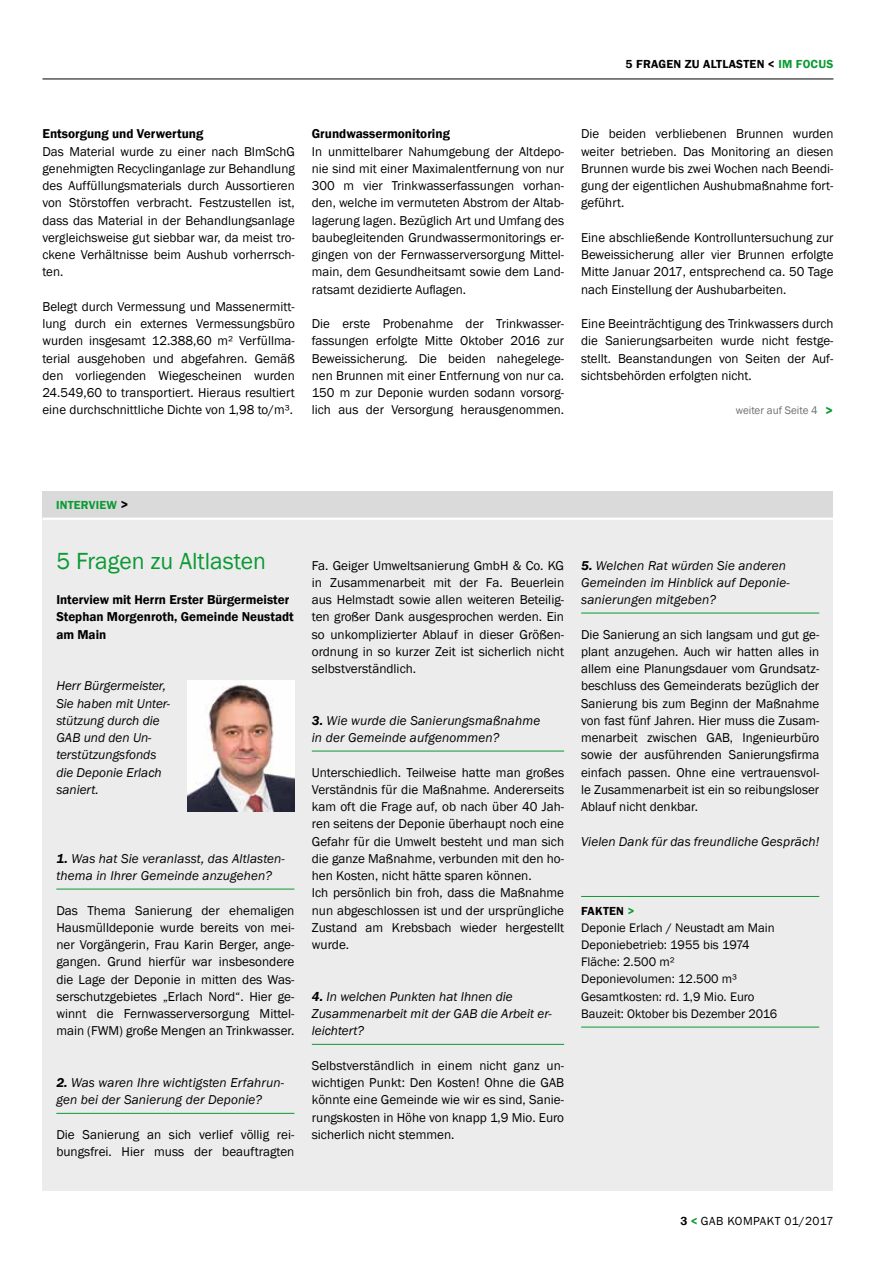
<style>
.page{position:relative;width:893px;height:1263px;background:#fff}
.page>*{position:absolute;margin:0;border:0;box-sizing:border-box;transform-origin:0 0}
.t1{font:24px "Franklin Gothic";color:#0b9a33}
.t2{font:600 13.5px "Franklin Gothic";color:#000}
.t3{font:13.2px/17.2px "Franklin Gothic";color:#000;text-align:justify}
.t4{font:italic 13.2px/17.2px "Franklin Gothic";letter-spacing:.01em;color:#000}
.t5{font:600 13.2px/17.2px "Franklin Gothic";color:#000}
.t6{font:12.75px/17.2px "Franklin Gothic";color:#000}
.t7{font:600 12px "Franklin Gothic";letter-spacing:.02em;color:#000}
.t8{font:12px "Franklin Gothic";letter-spacing:.02em;color:#000}
.t9{font:600 12px "Franklin Gothic";letter-spacing:.02em;color:#0b9a33}
.t10{font:11.25px "Franklin Gothic";color:#6f6f6e}
.s1{color:#000}
.s2{font-weight:600;font-size:13.5px;color:#0b9a33}
.s3{font-weight:600}
.s4{color:#0b9a33}
.s5{font-weight:600;color:#0b9a33}
</style>
<div class="page">
<div style="left:43px;top:491px;width:790px;height:700px;background:#ececed"></div>
<div style="left:43px;top:491px;width:790px;height:28px;background:#dadada"></div>
<hr style="left:43px;top:518px;width:790px;height:2px;background:#fff">
<hr style="left:56px;top:889px;width:238px;height:1px;background:#0b9a33">
<hr style="left:56px;top:1113px;width:238px;height:1px;background:#0b9a33">
<hr style="left:312px;top:751px;width:252px;height:1px;background:#0b9a33">
<hr style="left:312px;top:1044px;width:252px;height:1px;background:#0b9a33">
<hr style="left:581px;top:613px;width:238px;height:1px;background:#0b9a33">
<hr style="left:581px;top:896px;width:238px;height:1px;background:#0b9a33">
<hr style="left:581px;top:1027px;width:238px;height:1px;background:#0b9a33">
<img style="left:188px;top:680px;width:107px;height:131px">
<hr style="left:43px;top:79px;width:790px;height:1px;background:#000">
<p class="t7" style="left:626px;top:57px;width:26px">5 Fragen</p>
<p class="t7" style="left:685px;top:57px;width:34px">zu Altlasten</p>
<p class="t9" style="left:768px;top:57px;width:67px"><span class="s1">&lt;</span> IM FOCUS</p>
<p class="t5" style="left:43px;top:125px;width:162px">Entsorgung und Verwertung</p>
<p class="t3" style="left:43px;top:143px;width:254px">Das Material wurde zu einer nach BImSchG genehmigten Recyclinganlage zur Behandlung des Auffüllungsmaterials durch Aussortieren von Störstoffen verbracht. Festzustellen ist, dass das Material in der Behandlungsanlage vergleichsweise gut siebbar war, da meist tro&shy;ckene Verhältnisse beim Aushub vorherrsch&shy;ten.</p>
<p class="t3" style="left:43px;top:298px;width:254px">Belegt durch Vermessung und Massenermitt&shy;lung durch ein externes Vermessungsbüro wurden insgesamt 12.388,60 m² Verfüllma&shy;terial ausgehoben und abgefahren. Gemäß den vorliegenden Wiegescheinen wurden 24.549,60 to transportiert. Hieraus resultiert eine durchschnittliche Dichte von 1,98 to/m³.</p>
<p class="t5" style="left:312px;top:125px;width:140px">Grundwassermonitoring</p>
<p class="t3" style="left:312px;top:143px;width:254px">In unmittelbarer Nahumgebung der Altdepo&shy;nie sind mit einer Maximalentfernung von nur 300 m vier Trinkwasserfassungen vorhan&shy;den, welche im vermuteten Abstrom der Altab&shy;lagerung lagen. Bezüglich Art und Umfang des baubegleitenden Grundwassermonitorings er&shy;gingen von der Fernwasserversorgung M ittel&shy;main, dem Gesundheitsamt sowie dem Land&shy;ratsamt dezidierte Auflagen.</p>
<p class="t3" style="left:312px;top:315px;width:254px">Die erste Probenahme der Trinkwasser&shy;fassungen erfolgte M itte Oktober 2016 zur Beweissicherung. Die beiden nahegelege&shy;nen Brunnen mit einer Entfernung von nur ca.<br>150 m zur Deponie wurden sodann vorsorg&shy;lich aus der Versorgung herausgenommen.</p>
<p class="t3" style="left:581px;top:126px;width:254px">Die beiden verbliebenen Brunnen wurden weiter betrieben. Das Monitoring an diesen Brunnen wurde bis zwei Wochen nach Beendi&shy;gung der eigentlichen Aushubmaßnahme fort&shy;geführt.</p>
<p class="t3" style="left:581px;top:229px;width:254px">Eine abschließende Kontrolluntersuchung zur Beweissicherung aller vier Brunnen erfolgte M itte Januar 2017, entsprechend ca. 50 Tage nach Einstellung der Aushubarbeiten.</p>
<p class="t3" style="left:581px;top:315px;width:254px">Eine Beeinträchtigung des Trinkwassers durch die Sanierungsarbeiten wurde nicht festge&shy;stellt. Beanstandungen von Seiten der Auf&shy;sichtsbehörden erfolgten nicht.</p>
<p class="t10" style="left:736px;top:403px;width:99px">weiter auf Seite 4 <span class="s2">&gt;</span></p>
<p class="t9" style="left:56px;top:497px;width:12px">Inter</p>
<p class="t9" style="left:89px;top:497px;width:15px">view</p>
<p class="t2" style="left:121px;top:496px;width:9px">&gt;</p>
<h1 class="t1" style="left:56px;top:546px;width:211px">5 Fragen zu Altlasten</h1>
<p class="t5" style="left:56px;top:591px;width:239px">Interview mit Herrn Erster Bürgermeister<br>Stephan Morgenroth, Gemeinde Neustadt am Main</p>
<p class="t4" style="left:56px;top:678px;width:115px">Herr Bürgermeister,<br>Sie haben mit Unter&shy;stützung durch die<br>GAB und den Un&shy;terstützungsfonds die Deponie Erlach saniert.</p>
<p class="t4" style="left:56px;top:850px;width:230px"><span class="s3">1.</span> Was hat Sie veranlasst, das Altlasten&shy;thema in Ihrer Gemeinde anzugehen?</p>
<p class="t3" style="left:56px;top:902px;width:240px">Das Thema Sanierung der ehemaligen Hausmülldeponie wurde bereits von mei&shy;ner Vorgängerin, Frau Karin Berger, ange&shy;gangen. Grund hierfür war insbesondere die Lage der Deponie in mitten des Was&shy;serschutzgebietes „Erlach Nord“. Hier ge&shy;winnt die Fernwasserversorgung M ittel&shy;main (FWM ) große Mengen an Trinkwasser.</p>
<p class="t4" style="left:56px;top:1074px;width:229px"><span class="s3">2.</span> Was waren Ihre wichtigsten Erfahrun&shy;gen bei der Sanierung der Deponie?</p>
<p class="t3" style="left:56px;top:1126px;width:240px">Die Sanierung an sich verlief völlig rei&shy;bungsfrei. Hier muss der beauftragten</p>
<p class="t3" style="left:312px;top:557px;width:254px">Fa. Geiger Umweltsanierung GmbH &amp; Co. KG in Zusammenarbeit mit der Fa. Beuerlein aus Helmstadt sowie allen weiteren Beteilig&shy;ten großer Dank ausgesprochen werden. Ein so unkomplizierter Ablauf in dieser Größen&shy;ordnung in so kurzer Zeit ist sicherlich nicht selbstverständlich.</p>
<p class="t4" style="left:312px;top:712px;width:230px"><span class="s3">3.</span> Wie wurde die Sanierungsmaßnahme in der Gemeinde aufgenommen?</p>
<p class="t3" style="left:312px;top:764px;width:254px;text-align:left">Unterschiedlich. Teilweise hatte man großes Verständnis für die Maßnahme. Andererseits kam oft die Frage auf, ob nach über 40 Jah&shy;ren seitens der Deponie überhaupt noch eine Gefahr für die Umwelt besteht und man sich die ganze Maßnahme, verbunden mit den ho&shy;hen Kosten, nicht hätte sparen können.<br>Ich persönlich bin froh, dass die Maßnahme nun abgeschlossen ist und der ursprüngliche Zustand am Krebsbach wieder hergestellt wurde.</p>
<p class="t4" style="left:312px;top:988px;width:241px"><span class="s3">4.</span> In welchen Punkten hat Ihnen die<br>Zusammenarbeit mit der GAB die Arbeit er&shy;leichtert?</p>
<p class="t3" style="left:312px;top:1057px;width:254px">Selbstverständlich in einem nicht ganz un&shy;wichtigen Punkt: Den Kosten! Ohne die GAB könnte eine Gemeinde wie wir es sind, Sanie&shy;rungskosten in Höhe von knapp 1,9 M io. Euro sicherlich nicht stemmen.</p>
<p class="t4" style="left:581px;top:557px;width:210px"><span class="s3">5.</span> Welchen Rat würden Sie anderen<br>Gemeinden im Hinblick auf Deponie&shy;sanierungen mitgeben?</p>
<p class="t3" style="left:581px;top:626px;width:240px">Die Sanierung an sich langsam und gut ge&shy;plant anzugehen. Auch wir hatten alles in allem eine Planungsdauer vom Grundsatz&shy;beschluss des Gemeinderats bezüglich der Sanierung bis zum Beginn der Maßnahme von fast fünf Jahren. Hier muss die Zusam&shy;menarbeit zwischen GAB, Ingenieurbüro sowie der ausführenden Sanierungsfirma einfach passen. Ohne eine vertrauensvol&shy;le Zusammenarbeit ist ein so reibungsloser Ablauf nicht denkbar.</p>
<p class="t4" style="left:581px;top:833px;width:240px">Vielen Dank für das freundliche Gespräch!</p>
<p class="t7" style="left:581px;top:903px;width:55px">FAKTEN <span class="s4">&gt;</span></p>
<p class="t6" style="left:581px;top:919px;width:197px">Deponie Erlach / Neustadt am Main<br>Deponiebetrieb: 1955 bis 1974<br>Fläche: 2.500 m²<br>Deponievolumen: 12.500 m³<br>Gesamtkosten: rd. 1,9 M io. Euro<br>Bauzeit: Oktober bis Dezember 2016</p>
<p class="t8" style="left:680px;top:1213px;width:155px"><span class="s3">3</span> <span class="s5">&lt;</span> GAB Kompakt 01/2017</p>
</div>
